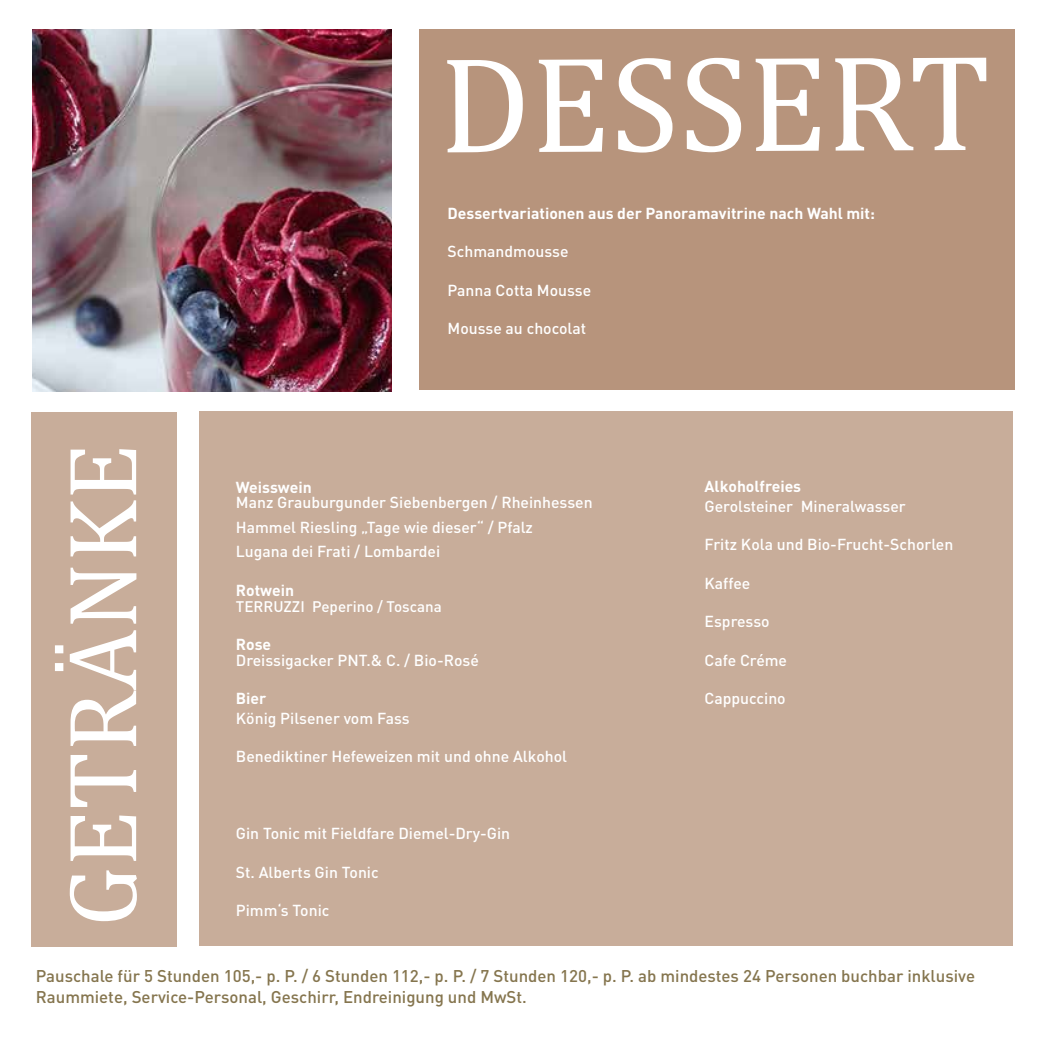
<style>
.page{position:relative;width:1042px;height:1042px;background:#fff}
.page>*{position:absolute;margin:0;border:0;box-sizing:border-box;transform-origin:0 0}
.t1{font:138.25px "Cambria";letter-spacing:-.005em;color:#fff}
.t2{font:98.35px "Cambria";color:#fff}
.t3{font:500 16.8px/20.5px "DIN Pro";color:#85754e}
.t4{font:500 15.75px/24.5px "DIN Pro";color:#fff}
.t5{font:700 15.75px "DIN Pro";color:#fff}
.t6{font:500 15.22px "DIN Pro";color:#fff}
</style>
<div class="page">
<div style="left:419px;top:30px;width:595px;height:360px;background:#b7947c"></div>
<img style="left:32px;top:29px;width:359px;height:362px">
<div style="left:199px;top:411px;width:813px;height:534px;background:#c8ad9a"></div>
<div style="left:31px;top:412px;width:145px;height:534px;background:#c8ad9a"></div>
<h1 class="t1" style="left:439px;top:20px;width:554px">DESSERT</h1>
<h2 class="t2" style="left:43px;top:927px;width:484px;rotate:-90deg">GETRÄNKE</h2>
<p class="t5" style="left:447px;top:202px;width:429px">Dessertvariationen aus der Panoramavitrine nach Wahl mit:</p>
<p class="t4" style="left:447px;top:239px;width:122px">Schmandmousse</p>
<p class="t4" style="left:447px;top:277px;width:145px">Panna Cotta Mousse</p>
<p class="t4" style="left:447px;top:316px;width:140px">Mousse au chocolat</p>
<p class="t5" style="left:236px;top:476px;width:77px">Weisswein</p>
<p class="t4" style="left:236px;top:490px;width:358px">Manz Grauburgunder Siebenbergen / Rheinhessen<br>Hammel Riesling „Tage wie dieser“ / Pfalz<br>Lugana dei Frati / Lombardei</p>
<p class="t5" style="left:236px;top:579px;width:60px">Rotwein</p>
<p class="t6" style="left:236px;top:596px;width:207px">TERRUZZI Peperino / Toscana</p>
<p class="t5" style="left:236px;top:634px;width:37px">Rose</p>
<p class="t4" style="left:236px;top:647px;width:244px">Dreissigacker PNT.&amp; C. / Bio-Rosé</p>
<p class="t5" style="left:236px;top:688px;width:32px">Bier</p>
<p class="t4" style="left:236px;top:705px;width:175px">König Pilsener vom Fass</p>
<p class="t4" style="left:236px;top:743px;width:333px">Benediktiner Hefeweizen mit und ohne Alkohol</p>
<p class="t4" style="left:236px;top:820px;width:276px">Gin Tonic mit Fieldfare Diemel-Dry-Gin</p>
<p class="t4" style="left:236px;top:859px;width:144px">St. Alberts Gin Tonic</p>
<p class="t4" style="left:236px;top:897px;width:95px">Pimm‘s Tonic</p>
<p class="t5" style="left:704px;top:476px;width:98px">Alkoholfreies</p>
<p class="t4" style="left:704px;top:493px;width:203px">Gerolsteiner Mineralwasser</p>
<p class="t4" style="left:704px;top:531px;width:250px">Fritz Kola und Bio-Frucht-Schorlen</p>
<p class="t4" style="left:704px;top:570px;width:47px">Kaffee</p>
<p class="t4" style="left:704px;top:608px;width:67px">Espresso</p>
<p class="t4" style="left:704px;top:647px;width:84px">Cafe Créme</p>
<p class="t4" style="left:704px;top:685px;width:83px">Cappuccino</p>
<p class="t3" style="left:36px;top:965px;width:940px">Pauschale für 5 Stunden 105,- p. P. / 6 Stunden 112,- p. P. / 7 Stunden 120,- p. P. ab mindestes 24 Personen buchbar inklusive<br>Raummiete, Service-Personal, Geschirr, Endreinigung und MwSt.</p>
</div>
